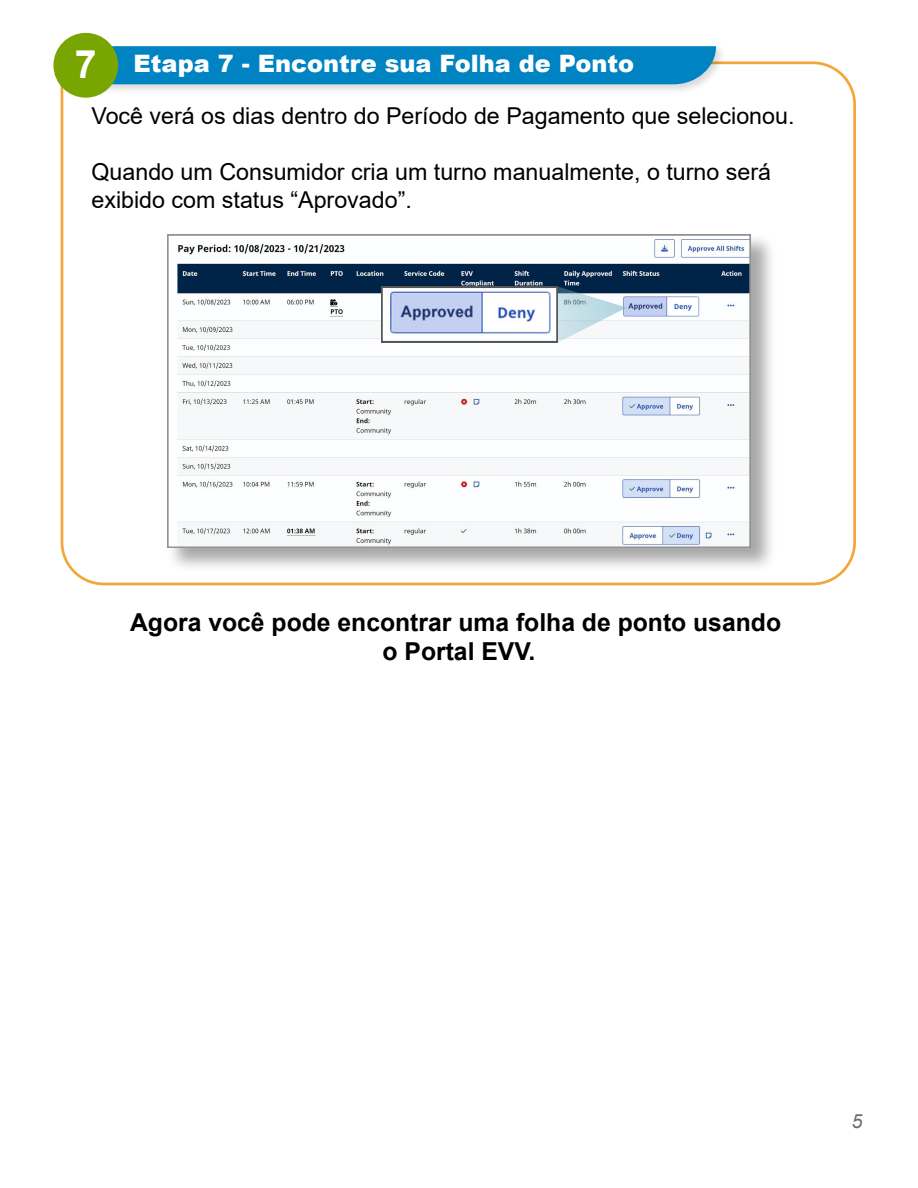
<style>
.page{position:relative;width:918px;height:1188px;background:#fff}
.page>*{position:absolute;margin:0;border:0;box-sizing:border-box;transform-origin:0 0}
.t1{font:700 24.75px/29.7px "Arial";color:#000;text-align:center}
.t2{font:900 24px "Arial";color:#fff}
.t3{font:23.25px/27.9px "Arial";color:#000}
.t4{font:italic 19.5px "Arial";color:#6d6d6d}
.s1{font-weight:700;font-size:39.15px}
</style>
<div class="page">
<svg style="left:60px;top:61px;width:796px;height:525px"></svg>
<img style="left:56px;top:40px;width:674px;height:57px">
<div style="left:112px;top:46px;width:604px;height:38px;background:#0083c3"></div>
<div style="left:53px;top:33px;width:65px;height:65px;background:#79a500;border-radius:50%"></div>
<svg style="left:381px;top:287px;width:246px;height:55px"></svg>
<p class="t2" style="left:75px;top:46px;width:561px"><span class="s1">7</span> Etapa 7 - Encontre sua Folha de Ponto</p>
<p class="t3" style="left:91px;top:102px;width:705px">Você verá os dias dentro do Período de Pagamento que selecionou.</p>
<p class="t3" style="left:91px;top:157px;width:681px">Quando um Consumidor cria um turno manualmente, o turno será exibido com status “Aprovado”.</p>
<p class="t1" style="left:130px;top:607px;width:653px">Agora você pode encontrar uma folha de ponto usando o Portal EVV.</p>
<p class="t4" style="left:851px;top:1109px;width:12px">5</p>
</div>
